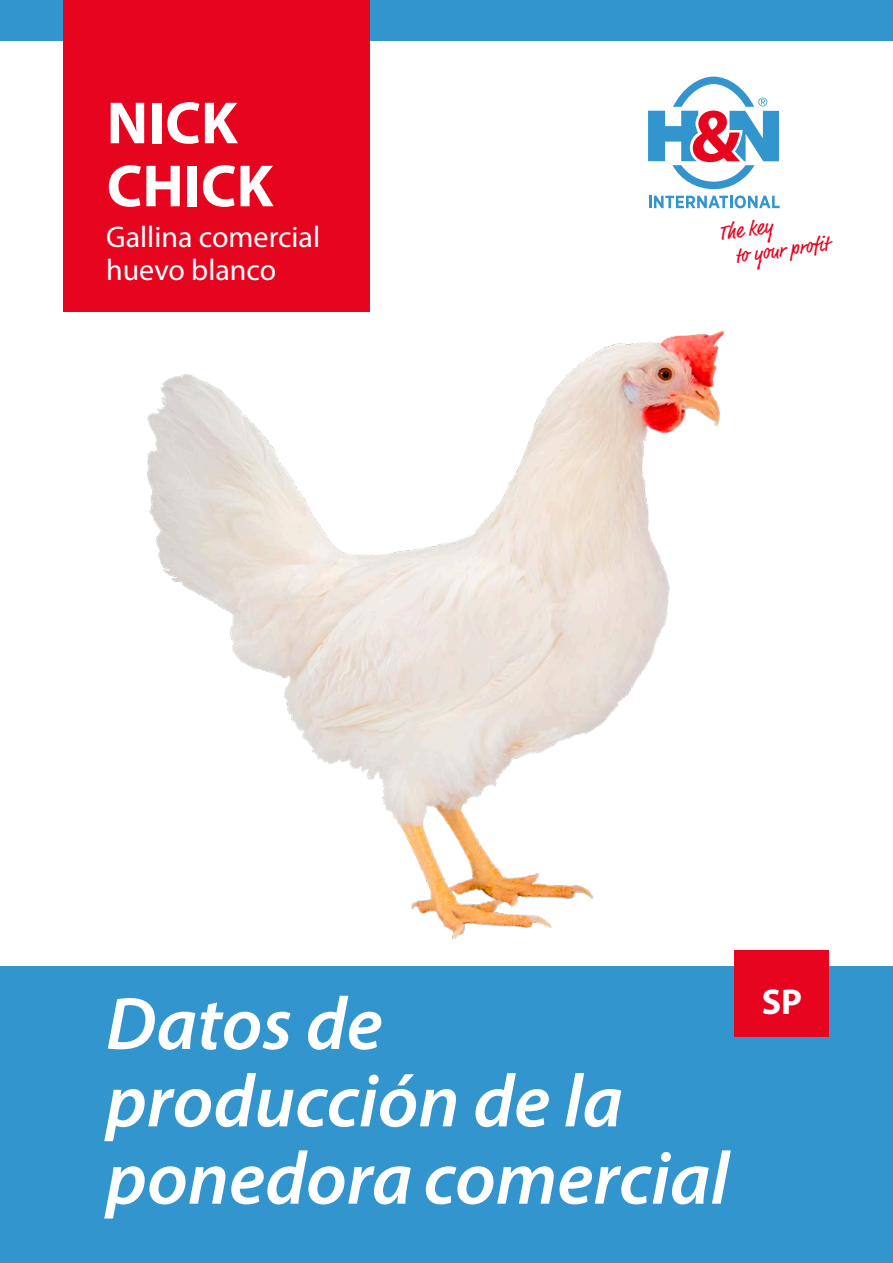
<style>
.page{position:relative;width:893px;height:1263px;background:#fff}
.page>*{position:absolute;margin:0;border:0;box-sizing:border-box;transform-origin:0 0}
.t1{font:italic 600 75px/77.4px "Myriad Pro";color:#fff}
.t2{font:700 60px/63px "Myriad Pro";color:#fff}
.t3{font:700 36px "Myriad Pro";color:#fff}
.t4{font:30px/33px "Myriad Pro";color:#fff}
.t5{font:21px "Market Web";color:#e6041e}
</style>
<div class="page">
<img style="left:147px;top:330px;width:588px;height:635px">
<div style="left:0;top:967px;width:893px;height:296px;background:#3395ce"></div>
<div style="left:0;top:0;width:893px;height:40px;background:#3395ce"></div>
<div style="left:63px;top:0;width:307px;height:312px;background:#e6041e"></div>
<div style="left:735px;top:950px;width:94px;height:87px;background:#e6041e"></div>
<svg style="left:648px;top:77px;width:131px;height:112px"></svg>
<svg style="left:649px;top:195px;width:131px;height:13px"></svg>
<p class="t2" style="left:107px;top:90px;width:168px">NICK<br>CHICK</p>
<p class="t4" style="left:106px;top:220px;width:216px">Gallina comercial huevo blanco</p>
<p class="t5" style="left:717px;top:221px;width:56px;rotate:-8deg">The key</p>
<p class="t5" style="left:733px;top:244px;width:101px;rotate:-8deg">to your profit</p>
<p class="t1" style="left:106px;top:983px;width:625px">Datos de producción de la ponedora comercial</p>
<p class="t3" style="left:762px;top:978px;width:42px">SP</p>
</div>
